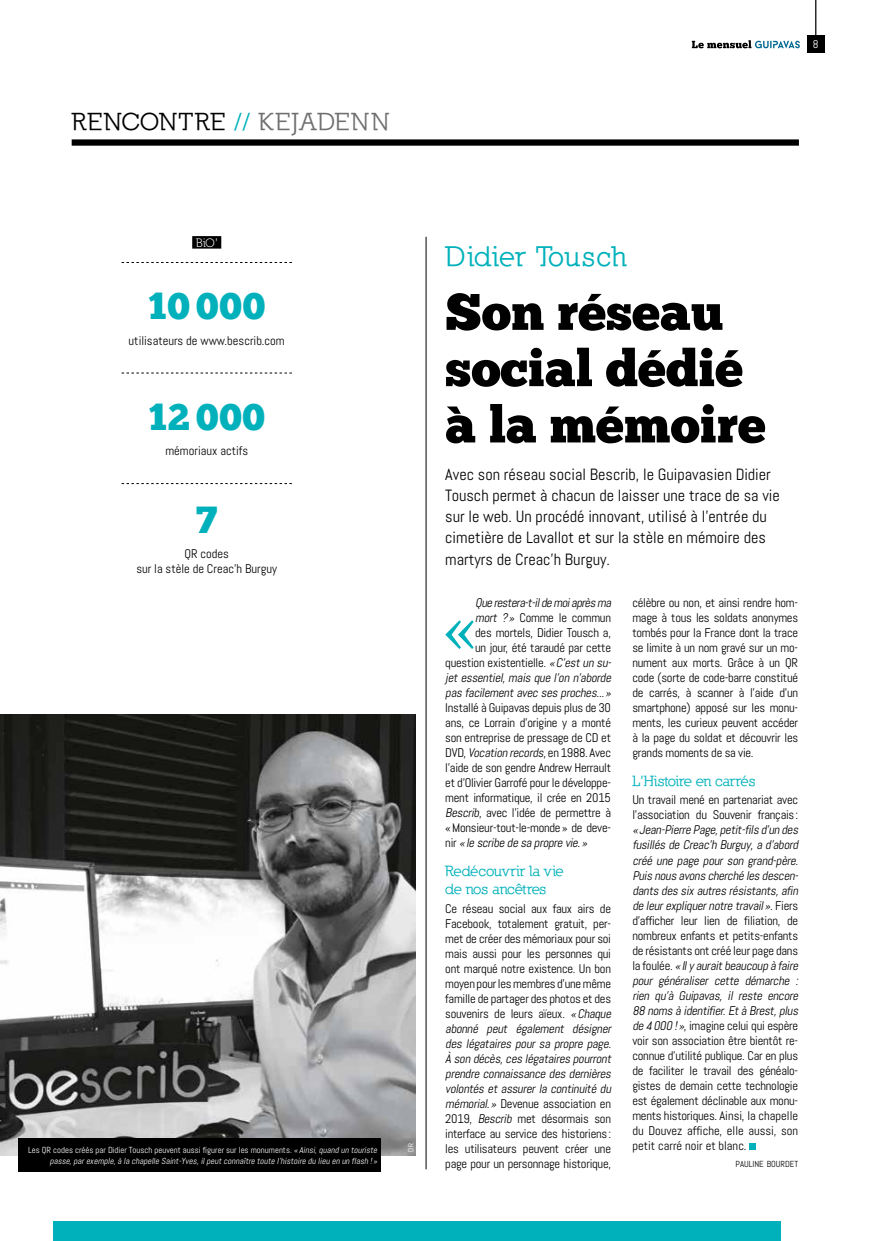
<style>
.page{position:relative;width:869px;height:1241px;background:#fff}
.page>*{position:absolute;margin:0;border:0;box-sizing:border-box;transform-origin:0 0}
.t1{font:76.75px "Abel";color:#00b1bb}
.t2{font:51.25px/56.2px "Chunk Five Ex";color:#000}
.t3{font:37.5px "Chunk Five Ex";letter-spacing:.02em;color:#00b1bb}
.t4{font:700 28.75px "Nilland";letter-spacing:.015em;color:#00b1bb}
.t5{font:700 25px "Nilland";letter-spacing:.05em;color:#000}
.t6{font:16.25px/21.2px "Abel";color:#000}
.t7{font:700 15px/18px "Nilland";letter-spacing:-.025em;color:#00b1bb}
.t8{font:12.5px/15px "Abel";letter-spacing:-.02em;color:#000}
.t9{font:italic 12.5px/15px "Abel";color:#000;text-align:right}
.t10{font:12.5px/15px "Abel";color:#000;text-align:center}
.t11{font:12.5px "Nilland";color:#fff}
.t12{font:11.25px "Abel";color:#fff}
.t13{font:italic 8.75px/11.2px "Abel";color:#fff;text-align:right}
.t14{font:8.75px "Abel";color:#000}
.t15{font:7.5px "Abel";color:#fff}
.s1{color:#00b1bb}
.s2{color:#706f6f}
.s3{font-style:normal}
.s4{font-style:italic}
</style>
<div class="page">
<div style="left:53px;top:1221px;width:727px;height:19px;background:#00b1bb"></div>
<hr style="left:814px;top:0;width:2px;height:38px;background:#000">
<div style="left:806px;top:35px;width:18px;height:18px;background:#000"></div>
<svg style="left:691px;top:40px;width:108px;height:8px"></svg>
<div style="left:72px;top:139px;width:726px;height:7px;background:#000"></div>
<img style="left:0;top:714px;width:415px;height:440px">
<div style="left:18px;top:1138px;width:362px;height:33px;background:#000"></div>
<hr style="left:425px;top:237px;width:1px;height:932px;background:#000">
<svg style="left:122px;top:372px;width:170px;height:1px"></svg>
<svg style="left:122px;top:262px;width:170px;height:1px"></svg>
<svg style="left:122px;top:483px;width:170px;height:1px"></svg>
<div style="left:192px;top:236px;width:29px;height:12px;background:#000"></div>
<div style="left:749px;top:1142px;width:6px;height:7px;background:#00b1bb"></div>
<h3 class="t5" style="left:72px;top:106px;width:318px">RENCONTRE <span class="s1">//</span> <span class="s2">KEJADENN</span></h3>
<p class="t12" style="left:812px;top:37px;width:7px">8</p>
<p class="t11" style="left:196px;top:235px;width:23px">BiO'</p>
<h3 class="t3" style="left:148px;top:278px;width:118px">10 000</h3>
<p class="t10" style="left:129px;top:333px;width:158px">utilisateurs de www.bescrib.com</p>
<h3 class="t3" style="left:148px;top:388px;width:118px">12 000</h3>
<p class="t10" style="left:165px;top:443px;width:84px">mémoriaux actifs</p>
<h3 class="t3" style="left:196px;top:491px;width:23px">7</h3>
<p class="t10" style="left:136px;top:546px;width:142px">QR codes<br>sur la stèle de Creac’h Burguy</p>
<p class="t13" style="left:28px;top:1143px;width:352px"><span class="s3">Les QR codes créés par Didier Tousch peuvent aussi figurer sur les monuments.</span> «Ainsi,quand un touriste passe,parexemple,à la chapelle Saint-Yves,ilpeutconnaître toute l’histoire du lieu en un flash ! »</p>
<p class="t15" style="left:406px;top:1151px;width:9px;rotate:-90deg">DR</p>
<h3 class="t4" style="left:445px;top:240px;width:183px">Didier Tousch</h3>
<h2 class="t2" style="left:445px;top:283px;width:322px">Son réseau social dédié à la mémoire</h2>
<p class="t6" style="left:445px;top:463px;width:336px">Avec son réseau social Bescrib, le Guipavasien Didier Tousch permet à chacun de laisser une trace de sa vie sur le web. Un procédé innovant, utilisé à l’entrée du cimetière de Lavallot et sur la stèle en mémoire des martyrs de Creac’h Burguy.</p>
<p class="t9" style="left:445px;top:595px;width:170px">Querestera-t-ildemoiaprèsma<br>mort ?» <span class="s3">Comme le commun<br>des mortels, Didier Tousch a,<br>un jour, été taraudé par cette question existentielle.</span> «C’estunsu&shy;jetessentiel,maisquel’onn’aborde pasfacilementavecsesproches...»</p>
<p class="t8" style="left:445px;top:700px;width:167px;text-align:justify">Installé à Guipavas depuis plus de 30 ans, ce Lorrain d’origine y a monté son entreprise de pressage de CD et D V D , <span class="s4">Vocationrecords</span>, e n 1 9 8 8 . Av e c l’aide de son gendre Andrew Herrault et d’Olivier Garrofé pour le développe&shy;ment informatique, il crée en 2015<br><span class="s4">Bescrib</span>, avec l’idée de permettre à «Monsieur-tout-le-monde» de deve&shy;n i r <span class="s4">«lescribedesaproprevie.»</span></p>
<p class="t7" style="left:445px;top:861px;width:120px">Redécouvrir la vie de nos ancêtres</p>
<p class="t8" style="left:445px;top:900px;width:170px">Ce réseau social aux faux airs de Facebook, totalement gratuit, per&shy;met de créer des mémoriaux pour soi mais aussi pour les personnes qui ont marqué notre existence. Un bon moyen pour les membres d’une même famille de partager des photos et des souvenirs de leurs aïeux. <span class="s4">«Chaque abonné peut également désigner des légataires pour sa propre page.<br>Àsondécès,ceslégatairespourront prendreconnaissancedesdernières volontésetassurerlacontinuitédu mémorial.»</span> Devenue association en 2019, <span class="s4">Bescrib</span> met désormais son interface au service des historiens: les utilisateurs peuvent créer une page pour un personnage historique,</p>
<h1 class="t1" style="left:442px;top:577px;width:38px">«</h1>
<p class="t8" style="left:632px;top:595px;width:167px;text-align:justify">célèbre ou non, et ainsi rendre hom&shy;mage à tous les soldats anonymes tombés pour la France dont la trace se limite à un nom gravé sur un mo&shy;nument aux morts. Grâce à un QR code (sorte de code-barre constitué de carrés, à scanner à l’aide d’un smartphone) apposé sur les monu&shy;ments, les curieux peuvent accéder à la page du soldat et découvrir les grands moments de sa vie.</p>
<p class="t7" style="left:632px;top:771px;width:125px">L’Histoire en carrés</p>
<p class="t8" style="left:632px;top:792px;width:167px">Un travail mené en partenariat avec l’association du Souvenir français:</p>
<p class="t8" style="left:632px;top:822px;width:170px"><span class="s4">«Jean-PierrePage,petit-filsd’undes fusillésdeCreac’hBurguy,ad’abord créé une page pour son grand-père.<br>Puisnousavonscherchélesdescen&shy;dantsdessixautresrésistants,afin deleurexpliquernotretravail»</span>. F i e r s d’afficher leur lien de filiation, de nombreux enfants et petits-enfants de résistants ont créé leur page dans l a f o u l é e . <span class="s4">«Ilyauraitbeaucoupàfaire pour généraliser cette démarche : rien qu’à Guipavas, il reste encore 88 nomsàidentifier.EtàBrest,plus de4000 !»</span>, imagine celui qui espère voir son association être bientôt re&shy;connue d’utilité publique. Car en plus de faciliter le travail des généalo&shy;gistes de demain cette technologie est également déclinable aux monu&shy;ments historiques. Ainsi, la chapelle du Douvez affiche, elle aussi, son petit carré noir et blanc.</p>
<p class="t14" style="left:735px;top:1158px;width:64px">PAULINE BOURDET</p>
</div>
